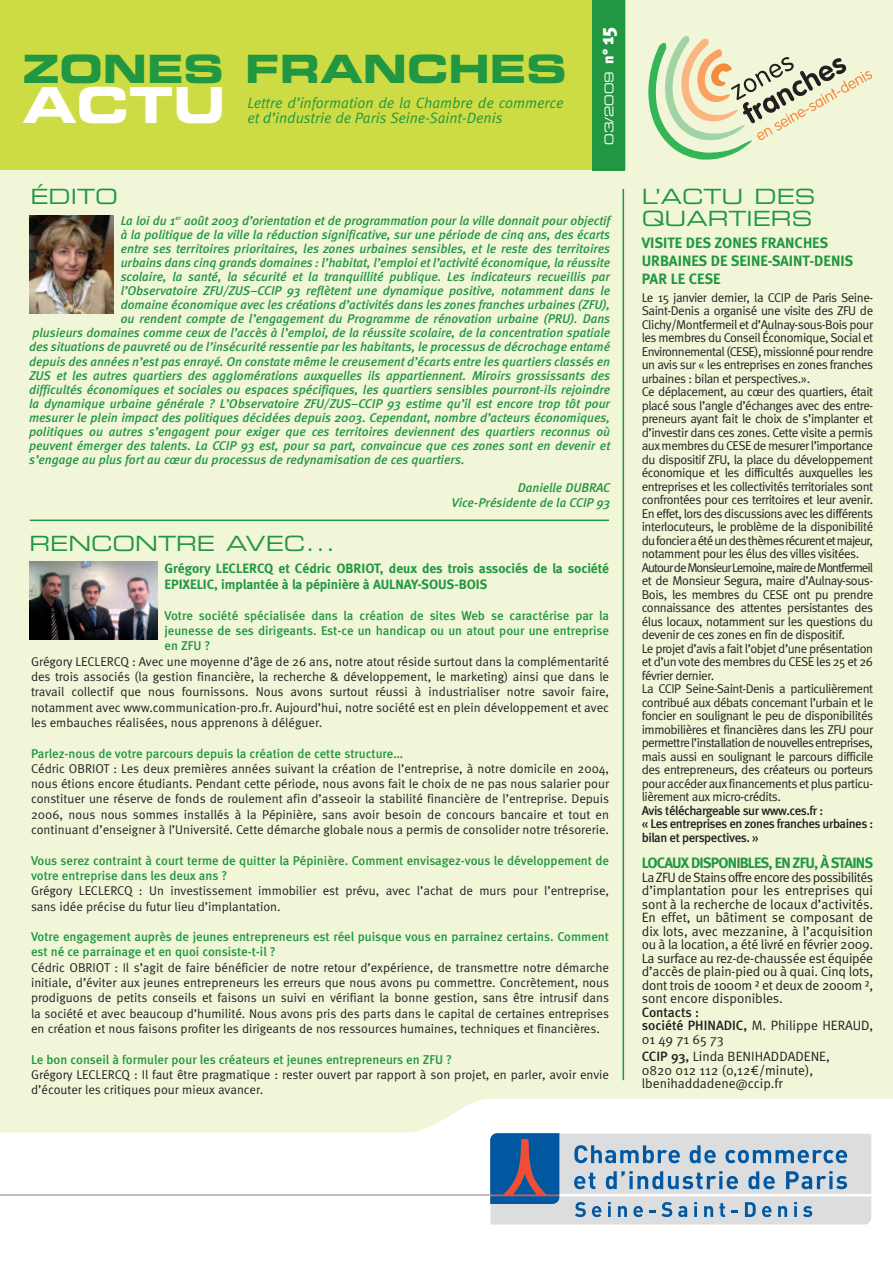
<style>
.page{position:relative;width:893px;height:1263px;background:#f2f6d9}
.page>*{position:absolute;margin:0;border:0;box-sizing:border-box;transform-origin:0 0}
.t1{font:49.5px "Eurostile LT Std Bold Ex 2";color:#fff}
.t2{font:39px "Eurostile LT Std Bold Ex 2";color:#229741}
.t3{font:21px/22.5px "Eurostile LT Std Ex 2";color:#229741}
.t4{font:italic 15px/15px "Meta Normal";color:#229741}
.t5{font:700 15px/18px "Meta";letter-spacing:-.01em;color:#229741}
.t6{font:700 15px "Meta";letter-spacing:-.055em;color:#229741}
.t7{font:13.5px/13.5px "Meta Normal";color:#231f20}
.t8{font:700 13.5px/16.2px "Meta";letter-spacing:-.005em;color:#229741}
.t9{font:500 13.5px "Meta";color:#231f20}
.t10{font:12.75px/13.5px "Meta Normal";letter-spacing:-.035em;color:#231f20;text-align:justify}
.t11{font:italic 500 12.75px/15.3px "Meta";color:#229741;text-align:right}
.t12{font:500 12.75px/15.3px "Meta";color:#229741}
.t13{font:12.75px/15.3px "Meta Normal";color:#231f20}
.t14{font:500 12.75px/13.5px "Meta";letter-spacing:-.035em;color:#231f20}
.t15{font:12px "Eurostile LT Std Ex 2";color:#fff}
.s1{font-family:"Meta";font-weight:900;font-size:15px}
.s2{font-family:"Meta";font-weight:900;font-size:19.5px}
.s3{font-family:"Meta";font-weight:500}
</style>
<div class="page">
<div style="left:0;top:0;width:625px;height:170px;background:#cddc44"></div>
<svg style="left:0;top:1099px;width:893px;height:164px;background:#fdfdf9"></svg>
<hr style="left:0;top:1194px;width:491px;height:2px;background:#bfbebe">
<svg style="left:489px;top:1131px;width:384px;height:95px;background:#acbdcf"></svg>
<img style="left:29px;top:215px;width:84px;height:98px">
<svg style="left:648px;top:36px;width:225px;height:124px"></svg>
<hr style="left:623px;top:189px;width:1px;height:891px;background:#229741">
<div style="left:593px;top:0;width:32px;height:170px;background:#229741"></div>
<hr style="left:30px;top:519px;width:579px;height:2px;background:#229741">
<img style="left:29px;top:561px;width:128px;height:79px">
<h2 class="t2" style="left:23px;top:55px;width:546px">ZONES FRANCHES</h2>
<h1 class="t1" style="left:23px;top:87px;width:204px">ACTU</h1>
<p class="t4" style="left:247px;top:97px;width:318px">Lettre d’information de la Chambre de commerce et d’industrie de Paris Seine-Saint-Denis</p>
<h3 class="t3" style="left:30px;top:187px;width:89px">ÉDITO</h3>
<p class="t15" style="left:605px;top:145px;width:120px;rotate:-90deg">03/2009 <span class="s1">n°</span> <span class="s2">15</span></p>
<p class="t11" style="left:121px;top:214px;width:491px">La loi du 1<sup>er</sup> août 2003 d’orientation et de programmation pour la ville donnait pour objectif</p>
<p class="t11" style="left:121px;top:228px;width:491px">à la politique de la ville la réduction significative, sur une période de cinq ans, des écarts</p>
<p class="t11" style="left:121px;top:242px;width:491px">entre ses territoires prioritaires, les zones urbaines sensibles, et le reste des territoires</p>
<p class="t11" style="left:121px;top:256px;width:491px">urbains dans cinq grands domaines : l’habitat, l’emploi et l’activité économique, la réussite</p>
<p class="t11" style="left:121px;top:270px;width:491px">scolaire, la santé, la sécurité et la tranquillité publique. Les indicateurs recueillis par</p>
<p class="t11" style="left:121px;top:284px;width:491px">l’Observatoire ZFU/ZUS–CCIP 93 reflètent une dynamique positive, notamment dans le</p>
<p class="t11" style="left:121px;top:298px;width:491px">domaine économique avec les créations d’activités dans les zones franches urbaines (ZFU),</p>
<p class="t11" style="left:121px;top:312px;width:491px">ou rendent compte de l’engagement du Programme de rénovation urbaine (PRU). Dans</p>
<p class="t11" style="left:32px;top:327px;width:579px">plusieurs domaines comme ceux de l’accès à l’emploi, de la réussite scolaire, de la concentration spatiale</p>
<p class="t11" style="left:29px;top:341px;width:583px">des situations de pauvreté ou de l’insécurité ressentie par les habitants, le processus de décrochage entamé</p>
<p class="t11" style="left:29px;top:355px;width:583px">depuis des années n’est pas enrayé. On constate même le creusement d’écarts entre les quartiers classés en</p>
<p class="t11" style="left:29px;top:369px;width:583px">ZUS et les autres quartiers des agglomérations auxquelles ils appartiennent. Miroirs grossissants des</p>
<p class="t11" style="left:29px;top:383px;width:583px">difficultés économiques et sociales ou espaces spécifiques, les quartiers sensibles pourront-ils rejoindre</p>
<p class="t11" style="left:29px;top:397px;width:583px">la dynamique urbaine générale ? L’Observatoire ZFU/ZUS–CCIP 93 estime qu’il est encore trop tôt pour</p>
<p class="t11" style="left:29px;top:411px;width:583px">mesurer le plein impact des politiques décidées depuis 2003. Cependant, nombre d’acteurs économiques,</p>
<p class="t11" style="left:29px;top:425px;width:583px">politiques ou autres s’engagent pour exiger que ces territoires deviennent des quartiers reconnus où</p>
<p class="t11" style="left:29px;top:439px;width:583px">peuvent émerger des talents. La CCIP 93 est, pour sa part, convaincue que ces zones sont en devenir et</p>
<p class="t11" style="left:29px;top:453px;width:437px">s’engage au plus fort au cœur du processus de redynamisation de ces quartiers.</p>
<p class="t11" style="left:452px;top:481px;width:160px">Danielle DUBRAC<br>Vice-Présidente de la CCIP 93</p>
<h3 class="t3" style="left:30px;top:534px;width:308px">RENCONTRE AVEC...</h3>
<p class="t8" style="left:165px;top:560px;width:446px">Grégory LECLERCQ et Cédric OBRIOT, deux des trois associés de la société<br>EPIXELIC, implantée à la pépinière à AULNAY-SOUS-BOIS</p>
<p class="t12" style="left:165px;top:608px;width:446px;text-align:justify">Votre société spécialisée dans la création de sites Web se caractérise par la jeunesse de ses dirigeants. Est-ce un handicap ou un atout pour une entreprise en ZFU ?</p>
<p class="t10" style="left:31px;top:655px;width:580px;line-height:15.3px">Grégory LECLERCQ : Avec une moyenne d’âge de 26 ans, notre atout réside surtout dans la complémentarité des trois associés (la gestion financière, la recherche &amp; développement, le marketing) ainsi que dans le travail collectif que nous fournissons. Nous avons surtout réussi à industrialiser notre savoir faire, notamment avec www.communication-pro.fr. Aujourd’hui, notre société est en plein développement et avec les embauches réalisées, nous apprenons à déléguer.</p>
<p class="t12" style="left:31px;top:745px;width:374px">Parlez-nous de votre parcours depuis la création de cette structure…</p>
<p class="t10" style="left:31px;top:762px;width:580px;line-height:15.3px">Cédric OBRIOT : Les deux premières années suivant la création de l’entreprise, à notre domicile en 2004, nous étions encore étudiants. Pendant cette période, nous avons fait le choix de ne pas nous salarier pour constituer une réserve de fonds de roulement afin d’asseoir la stabilité financière de l’entreprise. Depuis 2006, nous nous sommes installés à la Pépinière, sans avoir besoin de concours bancaire et tout en continuant d’enseigner à l’Université. Cette démarche globale nous a permis de consolider notre trésorerie.</p>
<p class="t12" style="left:31px;top:852px;width:580px">Vous serez contraint à court terme de quitter la Pépinière. Comment envisagez-vous le développement de votre entreprise dans les deux ans ?</p>
<p class="t13" style="left:31px;top:884px;width:580px">Grégory LECLERCQ : Un investissement immobilier est prévu, avec l’achat de murs pour l’entreprise, sans idée précise du futur lieu d’implantation.</p>
<p class="t12" style="left:31px;top:929px;width:580px">Votre engagement auprès de jeunes entrepreneurs est réel puisque vous en parrainez certains. Comment est né ce parrainage et en quoi consiste-t-il ?</p>
<p class="t10" style="left:31px;top:961px;width:580px;line-height:15.3px">Cédric OBRIOT : Il s’agit de faire bénéficier de notre retour d’expérience, de transmettre notre démarche initiale, d’éviter aux jeunes entrepreneurs les erreurs que nous avons pu commettre. Concrètement, nous prodiguons de petits conseils et faisons un suivi en vérifiant la bonne gestion, sans être intrusif dans la société et avec beaucoup d’humilité. Nous avons pris des parts dans le capital de certaines entreprises en création et nous faisons profiter les dirigeants de nos ressources humaines, techniques et financières.</p>
<p class="t12" style="left:31px;top:1051px;width:423px">Le bon conseil à formuler pour les créateurs et jeunes entrepreneurs en ZFU ?</p>
<p class="t13" style="left:31px;top:1068px;width:580px">Grégory LECLERCQ : Il faut être pragmatique : rester ouvert par rapport à son projet, en parler, avoir envie d’écouter les critiques pour mieux avancer.</p>
<h3 class="t3" style="left:642px;top:187px;width:175px">L’ACTU DES<br>QUARTIERS</h3>
<p class="t5" style="left:642px;top:234px;width:213px">VISITE DES ZONES FRANCHES<br>URBAINES DE SEINE-SAINT-DENIS<br>PAR LE CESE</p>
<p class="t10" style="left:642px;top:292px;width:233px;text-align:left">Le 15 janvier dernier, la CCIP de Paris Seine-Saint-Denis a organisé une visite des ZFU de Clichy/Montfermeil et d’Aulnay-sous-Bois pour les membres du Conseil Économique, Social et Environnemental (CESE), missionné pour rendre un avis sur « les entreprises en zones franches urbaines : bilan et perspectives.».<br>Ce déplacement, au cœur des quartiers, était placé sous l’angle d’échanges avec des entre&shy;preneurs ayant fait le choix de s’implanter et d’investir dans ces zones. Cette visite a permis aux membres du CESE de mesurer l’importance du dispositif ZFU, la place du développement économique et les difficultés auxquelles les entreprises et les collectivités territoriales sont confrontées pour ces territoires et leur avenir.<br>En effet, lors des discussions avec les différents interlocuteurs, le problème de la disponibilité dufoncieraétéundesthèmesrécurentetmajeur, notamment pour les élus des villes visitées.<br>AutourdeMonsieurLemoine,mairedeMontfermeil et de Monsieur Segura, maire d’Aulnay-sous-Bois, les membres du CESE ont pu prendre connaissance des attentes persistantes des élus locaux, notamment sur les questions du devenir de ces zones en fin de dispositif.<br>Le projet d’avis a fait l’objet d’une présentation et d’un vote des membres du CESE les 25 et 26 février dernier.<br>La CCIP Seine-Saint-Denis a particulièrement contribué aux débats concernant l’urbain et le foncier en soulignant le peu de disponibilités immobilières et financières dans les ZFU pour permettrel’installationdenouvellesentreprises, mais aussi en soulignant le parcours difficile des entrepreneurs, des créateurs ou porteurs pour accéder aux financements et plus particu&shy;lièrement aux micro-crédits.</p>
<p class="t14" style="left:642px;top:803px;width:233px">Avis téléchargeable sur www.ces.fr :<br>« Les entreprises en zones franches urbaines : bilan et perspectives. »</p>
<p class="t6" style="left:642px;top:854px;width:233px">LOCAUX DISPONIBLES, EN ZFU, À STAINS</p>
<p class="t7" style="left:642px;top:871px;width:233px;text-align:justify">La ZFU deStains offre encore des possibilités d’implantation pour les entreprises qui sont à la recherche de locaux d’activités.<br>En effet, un bâtiment se composant de dix lots, avec mezzanine, à l’acquisition ou à la location, a été livré en février 2009.<br>La surface au rez-de-chaussée est équipée d’accès de plain-pied ou à quai. Cinq lots, dont trois de 1000m ² et deux de 2000m ², sont encore disponibles.</p>
<p class="t9" style="left:642px;top:1004px;width:59px">Contacts :</p>
<p class="t7" style="left:642px;top:1020px;width:233px"><span class="s3">société PHINADIC,</span> M. Philippe HERAUD,<br>01 49 71 65 73</p>
<p class="t7" style="left:642px;top:1051px;width:190px"><span class="s3">CCIP 93,</span> Linda BENIHADDADENE,<br>0820 012 112 (0,12€/minute), lbenihaddadene@ccip.fr</p>
</div>
